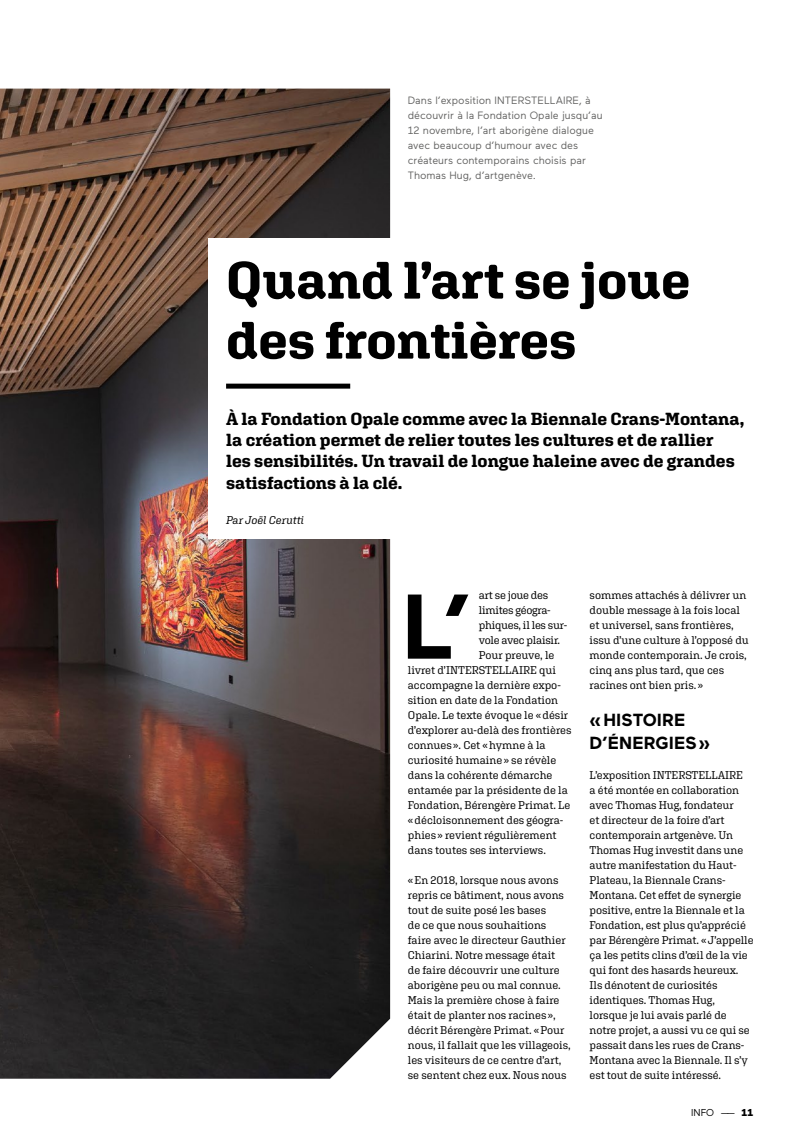
<style>
.page{position:relative;width:798px;height:1134px;background:#fff}
.page>*{position:absolute;margin:0;border:0;box-sizing:border-box;transform-origin:0 0}
.t1{font:700 91.5px "Maax";color:#000}
.t2{font:700 52.5px/60px "Aglet Slab";color:#000}
.t3{font:700 17.5px/21.2px "Aglet Slab";letter-spacing:-.005em;color:#000}
.t4{font:700 17.5px/22.5px "Maax";color:#000}
.t5{font:11.25px/15px "Aglet Slab";letter-spacing:-.005em;color:#000}
.t6{font:11.25px "Aglet Slab";letter-spacing:-.025em;color:#000}
.t7{font:italic 11.25px "Aglet Slab";letter-spacing:-.005em;color:#000}
.t8{font:10.62px/15px "Maax";color:#626261}
.t9{font:10px "Maax";color:#000}
.s1{font-weight:900}
</style>
<div class="page">
<img style="left:0;top:89px;width:390px;height:990px">
<div style="left:208px;top:239px;width:255px;height:300px;background:#fff"></div>
<div style="left:226px;top:384px;width:124px;height:5px;background:#000"></div>
<p class="t8" style="left:407px;top:93px;width:196px">Dans l’exposition INTERSTELLAIRE, à découvrir à la Fondation Opale jusqu’au 12 novembre, l’art aborigène dialogue avec beaucoup d’humour avec des créateurs contemporains choisis par Thomas Hug, d’artgenève.</p>
<p class="t2" style="left:226px;top:249px;width:465px">Quand l’art se joue des frontières</p>
<p class="t3" style="left:226px;top:408px;width:519px">À la Fondation Opale comme avec la Biennale Crans-Montana, la création permet de relier toutes les cultures et de rallier<br>les sensibilités. Un travail de longue haleine avec de grandes satisfactions à la clé.</p>
<p class="t7" style="left:226px;top:513px;width:80px">Par Joël Cerutti</p>
<p class="t1" style="left:401px;top:577px;width:72px">L’</p>
<p class="t6" style="left:478px;top:588px;width:71px">art se joue des</p>
<p class="t5" style="left:478px;top:602px;width:73px">limites géogra-</p>
<p class="t6" style="left:478px;top:618px;width:90px">phiques, il les sur-</p>
<p class="t6" style="left:478px;top:633px;width:83px">vole avec plaisir.</p>
<p class="t5" style="left:478px;top:647px;width:77px">Pour preuve, le</p>
<p class="t5" style="left:407px;top:662px;width:150px">livret d’INTERSTELLAIRE qui</p>
<p class="t5" style="left:407px;top:677px;width:154px">accompagne la dernière expo-</p>
<p class="t5" style="left:407px;top:692px;width:152px">sition en date de la Fondation</p>
<p class="t5" style="left:407px;top:707px;width:162px">Opale. Le texte évoque le «désir</p>
<p class="t5" style="left:407px;top:722px;width:165px">d’explorer au-delà des frontières</p>
<p class="t5" style="left:407px;top:737px;width:139px">connues ». Cet «hymne à la</p>
<p class="t5" style="left:407px;top:752px;width:150px">curiosité humaine» se révèle</p>
<p class="t5" style="left:407px;top:767px;width:146px">dans la cohérente démarche</p>
<p class="t5" style="left:407px;top:782px;width:161px">entamée par la présidente de la</p>
<p class="t5" style="left:407px;top:797px;width:164px">Fondation, Bérengère Primat. Le</p>
<p class="t5" style="left:407px;top:812px;width:157px">«décloisonnement des géogra-</p>
<p class="t5" style="left:407px;top:827px;width:150px">phies » revient régulièrement</p>
<p class="t5" style="left:407px;top:842px;width:139px">dans toutes ses interviews.</p>
<p class="t5" style="left:407px;top:872px;width:164px">«En 2018, lorsque nous avons repris ce bâtiment, nous avons tout de suite posé les bases<br>de ce que nous souhaitions faire avec le directeur Gauthier<br>Chiarini. Notre message était<br>de faire découvrir une culture aborigène peu ou mal connue.<br>Mais la première chose à faire était de planter nos racines », décrit Bérengère Primat. «Pour nous, il fallait que les villageois, les visiteurs de ce centre d’art, se sentent chez eux. Nous nous</p>
<p class="t5" style="left:589px;top:587px;width:161px">sommes attachés à délivrer un double message à la fois local et universel, sans frontières, issu d’une culture à l’opposé du monde contemporain. Je crois, cinq ans plus tard, que ces racines ont bien pris. »</p>
<p class="t4" style="left:589px;top:709px;width:122px">«HISTOIRE<br>D’ÉNERGIES»</p>
<p class="t5" style="left:589px;top:767px;width:165px">L’exposition INTERSTELLAIRE<br>a été montée en collaboration avec Thomas Hug, fondateur<br>et directeur de la foire d’art contemporain artgenève. Un<br>Thomas Hug investit dans une autre manifestation du Haut-<br>Plateau, la Biennale Crans-<br>Montana. Cet effet de synergie positive, entre la Biennale et la<br>Fondation, est plus qu’apprécié par Bérengère Primat. «J’appelle ça les petits clins d’œil de la vie qui font des hasards heureux.<br>Ils dénotent de curiosités identiques. Thomas Hug, lorsque je lui avais parlé de notre projet, a aussi vu ce qui se passait dans les rues de Crans-<br>Montana avec la Biennale. Il s’y est tout de suite intéressé.</p>
<p class="t9" style="left:690px;top:1107px;width:64px">INFO —— <span class="s1">11</span></p>
</div>
